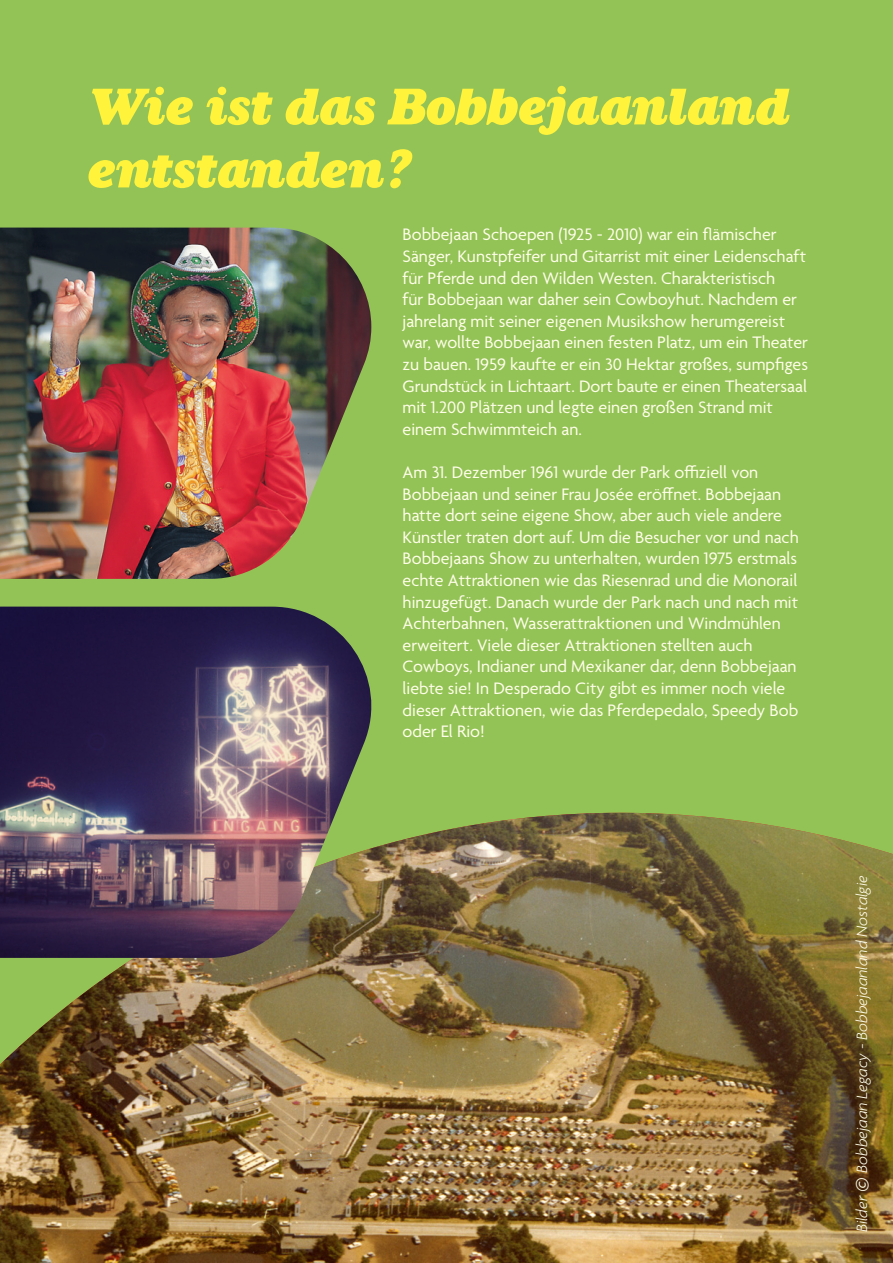
<style>
.page{position:relative;width:893px;height:1263px;background:#fff}
.page>*{position:absolute;margin:0;border:0;box-sizing:border-box;transform-origin:0 0}
.t1{font:italic 52.5px/63px "Aurea Ultra";color:#fff33c}
.t2{font:18px/21.6px "Agenda";color:#fffde9}
.t3{font:italic 300 16.2px "Agenda";color:#fffde9}
.s1{font-size:24.3px}
</style>
<div class="page">
<div style="left:0;top:1px;width:893px;height:1096px;background:#93c356"></div>
<img style="left:0;top:813px;width:893px;height:450px">
<img style="left:0;top:228px;width:371px;height:351px">
<img style="left:0;top:607px;width:385px;height:351px">
<p class="t1" style="left:87px;top:75px;width:704px">Wie ist das Bobbejaanland entstanden?</p>
<p class="t2" style="left:403px;top:225px;width:407px">Bobbejaan Schoepen (1925 - 2010) war ein flämischer Sänger, Kunstpfeifer und Gitarrist mit einer Leidenschaft für Pferde und den Wilden Westen. Charakteristisch<br>für Bobbejaan war daher sein Cowboyhut. Nachdem er jahrelang mit seiner eigenen Musikshow herumgereist war, wollte Bobbejaan einen festen Platz, um ein Theater zu bauen. 1959 kaufte er ein 30 Hektar großes, sumpfiges Grundstück in Lichtaart. Dort baute er einen Theatersaal mit 1.200 Plätzen und legte einen großen Strand mit einem Schwimmteich an.</p>
<p class="t2" style="left:403px;top:463px;width:398px">Am 31. Dezember 1961 wurde der Park offiziell von Bobbejaan und seiner Frau Josée eröffnet. Bobbejaan hatte dort seine eigene Show, aber auch viele andere Künstler traten dort auf. Um die Besucher vor und nach Bobbejaans Show zu unterhalten, wurden 1975 erstmals echte Attraktionen wie das Riesenrad und die Monorail hinzugefügt. Danach wurde der Park nach und nach mit Achterbahnen, Wasserattraktionen und Windmühlen erweitert. Viele dieser Attraktionen stellten auch Cowboys, Indianer und Mexikaner dar, denn Bobbejaan liebte sie! In Desperado City gibt es immer noch viele dieser Attraktionen, wie das Pferdepedalo, Speedy Bob oder El Rio!</p>
<p class="t3" style="left:852px;top:1232px;width:358px;rotate:-90deg">Bilder <span class="s1">©</span> Bobbejaan Legacy - Bobbejaanland Nostalgie</p>
</div>
